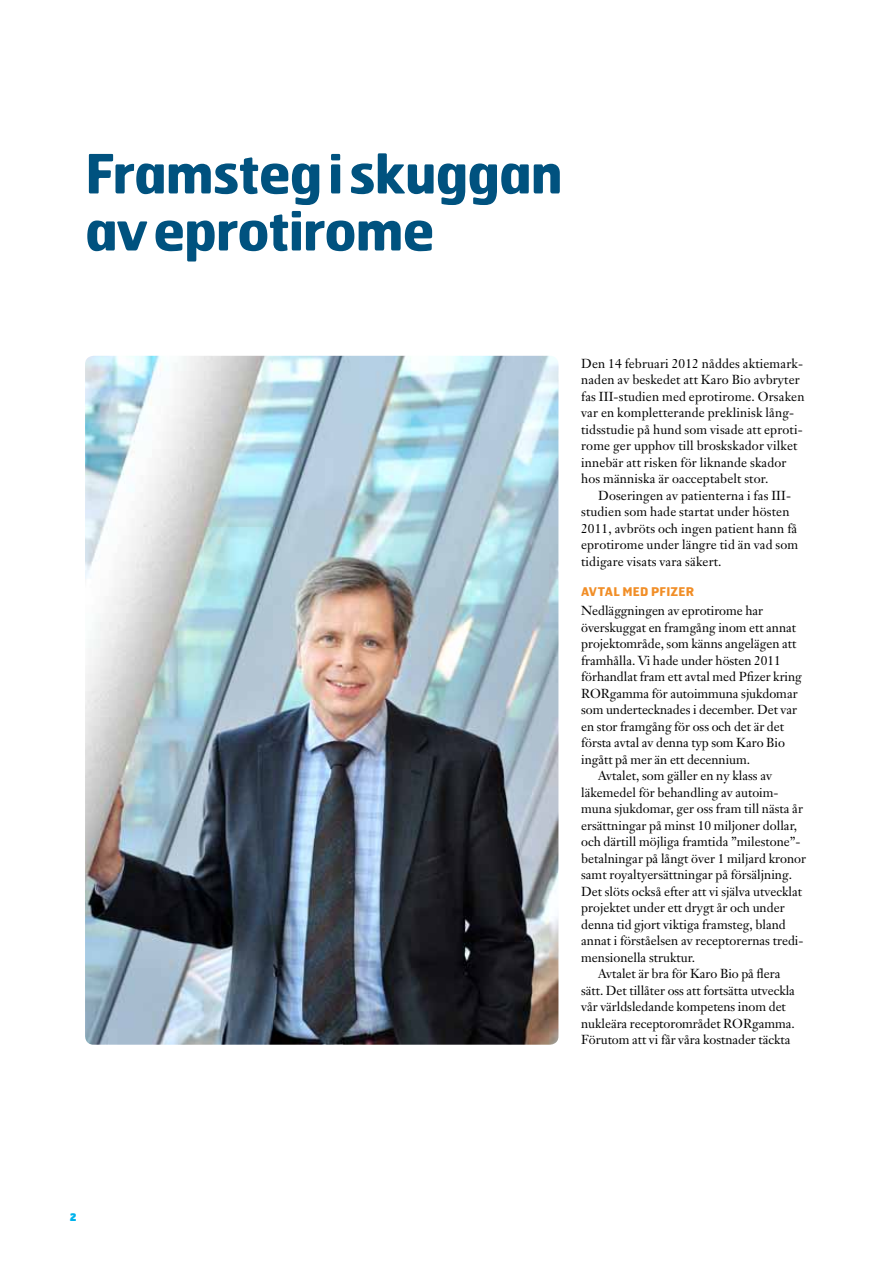
<style>
.page{position:relative;width:893px;height:1263px;background:#fff}
.page>*{position:absolute;margin:0;border:0;box-sizing:border-box;transform-origin:0 0}
.t1{font:700 54px/57px "Hermes";letter-spacing:-.02em;color:#00527f}
.t2{font:12.9px/16.5px "Janson Text";color:#000}
.t3{font:700 12px "Hermes";letter-spacing:.015em;color:#f18e27}
.t4{font:900 10.5px "Hermes";color:#00b3ec}
</style>
<div class="page">
<img style="left:85px;top:356px;width:473px;height:689px">
<h1 class="t1" style="left:85px;top:143px;width:479px">Framsteg i skuggan av eprotirome</h1>
<p class="t2" style="left:581px;top:355px;width:225px">Den 14 februari 2012 nåddes aktiemark&shy;naden av beskedet att Karo Bio avbryter fas III-studien med eprotirome. Orsaken var en kompletterande preklinisk lång&shy;tidsstudie på hund som visade att eproti&shy;rome ger upphov till broskskador vilket innebär att risken för liknande skador hos människa är oacceptabelt stor.</p>
<p class="t2" style="left:581px;top:487px;width:219px;text-indent:17px">Doseringen av patienterna i fas III&shy;studien som hade startat under hösten 2011, avbröts och ingen patient hann få eprotirome under längre tid än vad som tidigare visats vara säkert.</p>
<p class="t3" style="left:581px;top:583px;width:115px">Avtal med Pfizer</p>
<p class="t2" style="left:581px;top:602px;width:184px">Nedläggningen av eprotirome har</p>
<p class="t2" style="left:581px;top:619px;width:216px">överskuggat en framgång inom ett annat</p>
<p class="t2" style="left:581px;top:635px;width:217px">projektområde, som känns angelägen att</p>
<p class="t2" style="left:581px;top:652px;width:201px">framhålla. Vi hade under hösten 2011</p>
<p class="t2" style="left:581px;top:668px;width:222px">förhandlat fram ett avtal med Pfizer kring</p>
<p class="t2" style="left:581px;top:685px;width:218px">RORgamma för autoimmuna sjukdomar</p>
<p class="t2" style="left:581px;top:701px;width:218px">som undertecknades i december. Det var</p>
<p class="t2" style="left:581px;top:718px;width:204px">en stor framgång för oss och det är det</p>
<p class="t2" style="left:581px;top:734px;width:205px">första avtal av denna typ som Karo Bio</p>
<p class="t2" style="left:581px;top:751px;width:170px">ingått på mer än ett decennium.</p>
<p class="t2" style="left:598px;top:767px;width:175px">Avtalet, som gäller en ny klass av</p>
<p class="t2" style="left:581px;top:784px;width:199px">läkemedel för behandling av autoim-</p>
<p class="t2" style="left:581px;top:800px;width:223px">muna sjukdomar, ger oss fram till nästa år</p>
<p class="t2" style="left:581px;top:817px;width:218px">ersättningar på minst 10 miljoner dollar,</p>
<p class="t2" style="left:581px;top:833px;width:221px">och därtill möjliga framtida ”milestone”-</p>
<p class="t2" style="left:581px;top:850px;width:227px">betalningar på långt över 1 miljard kronor</p>
<p class="t2" style="left:581px;top:866px;width:213px">samt royaltyersättningar på försäljning.</p>
<p class="t2" style="left:581px;top:883px;width:222px">Det slöts också efter att vi själva utvecklat</p>
<p class="t2" style="left:581px;top:899px;width:205px">projektet under ett drygt år och under</p>
<p class="t2" style="left:581px;top:916px;width:206px">denna tid gjort viktiga framsteg, bland</p>
<p class="t2" style="left:581px;top:932px;width:224px">annat i förståelsen av receptorernas tredi-</p>
<p class="t2" style="left:581px;top:949px;width:116px">mensionella struktur.</p>
<p class="t2" style="left:598px;top:965px;width:184px">Avtalet är bra för Karo Bio på flera</p>
<p class="t2" style="left:581px;top:982px;width:215px">sätt. Det tillåter oss att fortsätta utveckla</p>
<p class="t2" style="left:581px;top:998px;width:206px">vår världsledande kompetens inom det</p>
<p class="t2" style="left:581px;top:1015px;width:215px">nukleära receptorområdet RORgamma.</p>
<p class="t2" style="left:581px;top:1031px;width:211px">Förutom att vi får våra kostnader täckta</p>
<p class="t4" style="left:70px;top:1210px;width:8px">2</p>
</div>
